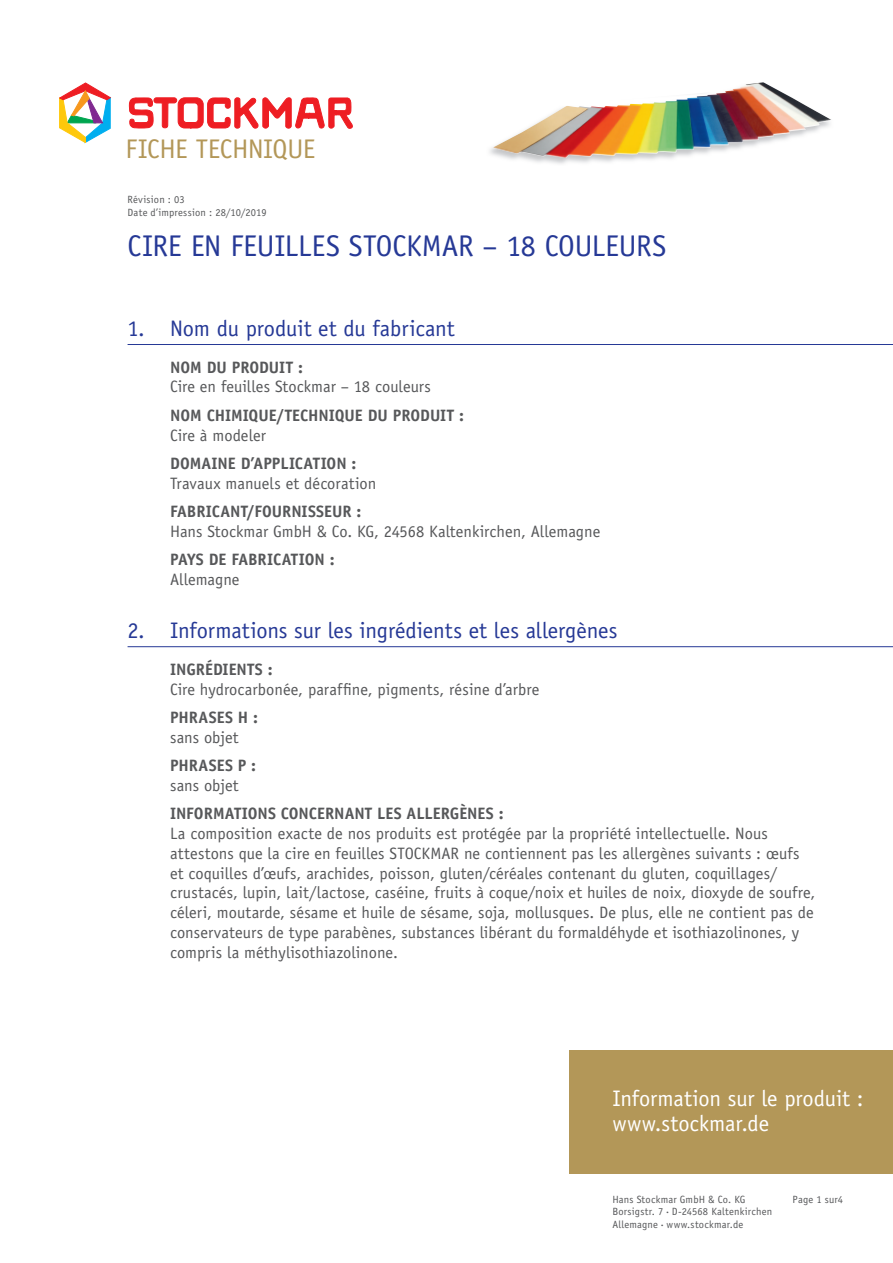
<style>
.page{position:relative;width:893px;height:1263px;background:#fff}
.page>*{position:absolute;margin:0;border:0;box-sizing:border-box;transform-origin:0 0}
.t1{font:30px "Officina Sans LT";letter-spacing:-.01em;color:#263996}
.t2{font:27px "Officina Sans LT";letter-spacing:-.015em;color:#b39758}
.t3{font:22.5px "Officina Sans LT";letter-spacing:-.005em;color:#263996}
.t4{font:22.5px/25.5px "Officina Sans LT";letter-spacing:-.005em;color:#fff}
.t5{font:16.5px/19.8px "Officina Sans LT";letter-spacing:.005em;color:#57585a}
.t6{font:700 16.5px "Officina Sans LT";color:#57585a}
.t7{font:10.5px/12.6px "Officina Sans LT";letter-spacing:.015em;color:#57585a}
.s1{font-size:4.5px}
</style>
<div class="page">
<svg style="left:129px;top:97px;width:223px;height:32px"></svg>
<svg style="left:60px;top:83px;width:50px;height:60px"></svg>
<div style="left:570px;top:1050px;width:323px;height:124px;background:#b39758"></div>
<img style="left:493px;top:82px;width:339px;height:76px">
<hr style="left:128px;top:344px;width:765px;height:1px;background:#263996">
<hr style="left:128px;top:646px;width:765px;height:1px;background:#263996">
<h2 class="t2" style="left:125px;top:134px;width:191px">FICHE TECHNIQUE</h2>
<p class="t7" style="left:128px;top:194px;width:141px">Révision : 03<br>Date d’impression : 28/10/2019</p>
<h1 class="t1" style="left:128px;top:229px;width:540px">CIRE EN FEUILLES STOCKMAR – 18 COULEURS</h1>
<h3 class="t3" style="left:128px;top:315px;width:329px">1. Nom du produit et du fabricant</h3>
<p class="t6" style="left:170px;top:357px;width:134px">NOM DU PRODUIT :</p>
<p class="t5" style="left:170px;top:377px;width:262px">Cire en feuilles Stockmar – 18 couleurs</p>
<p class="t6" style="left:170px;top:405px;width:295px">NOM CHIMIQUE/TECHNIQUE DU PRODUIT :</p>
<p class="t5" style="left:170px;top:425px;width:97px">Cire à modeler</p>
<p class="t6" style="left:170px;top:453px;width:188px">DOMAINE D’APPLICATION :</p>
<p class="t5" style="left:170px;top:473px;width:208px">Travaux manuels et décoration</p>
<p class="t6" style="left:170px;top:501px;width:193px">FABRICANT/FOURNISSEUR :</p>
<p class="t5" style="left:170px;top:521px;width:432px">Hans Stockmar GmbH &amp; Co. KG, 24568 Kaltenkirchen, Allemagne</p>
<p class="t6" style="left:170px;top:549px;width:166px">PAYS DE FABRICATION :</p>
<p class="t5" style="left:170px;top:569px;width:71px">Allemagne</p>
<h3 class="t3" style="left:128px;top:617px;width:491px">2. Informations sur les ingrédients et les allergènes</h3>
<p class="t6" style="left:170px;top:659px;width:104px">INGRÉDIENTS :</p>
<p class="t5" style="left:170px;top:679px;width:371px">Cire hydrocarbonée, paraffine, pigments, résine d’arbre</p>
<p class="t6" style="left:170px;top:707px;width:89px">PHRASES H :</p>
<p class="t5" style="left:170px;top:727px;width:70px">sans objet</p>
<p class="t6" style="left:170px;top:755px;width:88px">PHRASES P :</p>
<p class="t5" style="left:170px;top:775px;width:70px">sans objet</p>
<p class="t6" style="left:170px;top:803px;width:335px">INFORMATIONS CONCERNANT LES ALLERGÈNES :</p>
<p class="t5" style="left:170px;top:823px;width:647px">La composition exacte de nos produits est protégée par la propriété intellectuelle. Nous attestons que la cire en feuilles STOCKMAR ne contiennent pas les allergènes suivants : œufs et coquilles d’œufs, arachides, poisson, gluten/céréales contenant du gluten, coquillages/ crustacés, lupin, lait/lactose, caséine, fruits à coque/noix et huiles de noix, dioxyde de soufre, céleri, moutarde, sésame et huile de sésame, soja, mollusques. De plus, elle ne contient pas de conservateurs de type parabènes, substances libérant du formaldéhyde et isothiazolinones, y compris la méthylisothiazolinone.</p>
<h3 class="t4" style="left:612px;top:1085px;width:253px">Information sur le produit : www.stockmar.de</h3>
<p class="t7" style="left:612px;top:1193px;width:161px">Hans Stockmar GmbH &amp; Co. KG<br>Borsigstr. 7 <span class="s1">•</span> D-24568 Kaltenkirchen<br>Allemagne <span class="s1">•</span> www.stockmar.de</p>
<p class="t7" style="left:793px;top:1193px;width:52px">Page 1 sur4</p>
</div>
